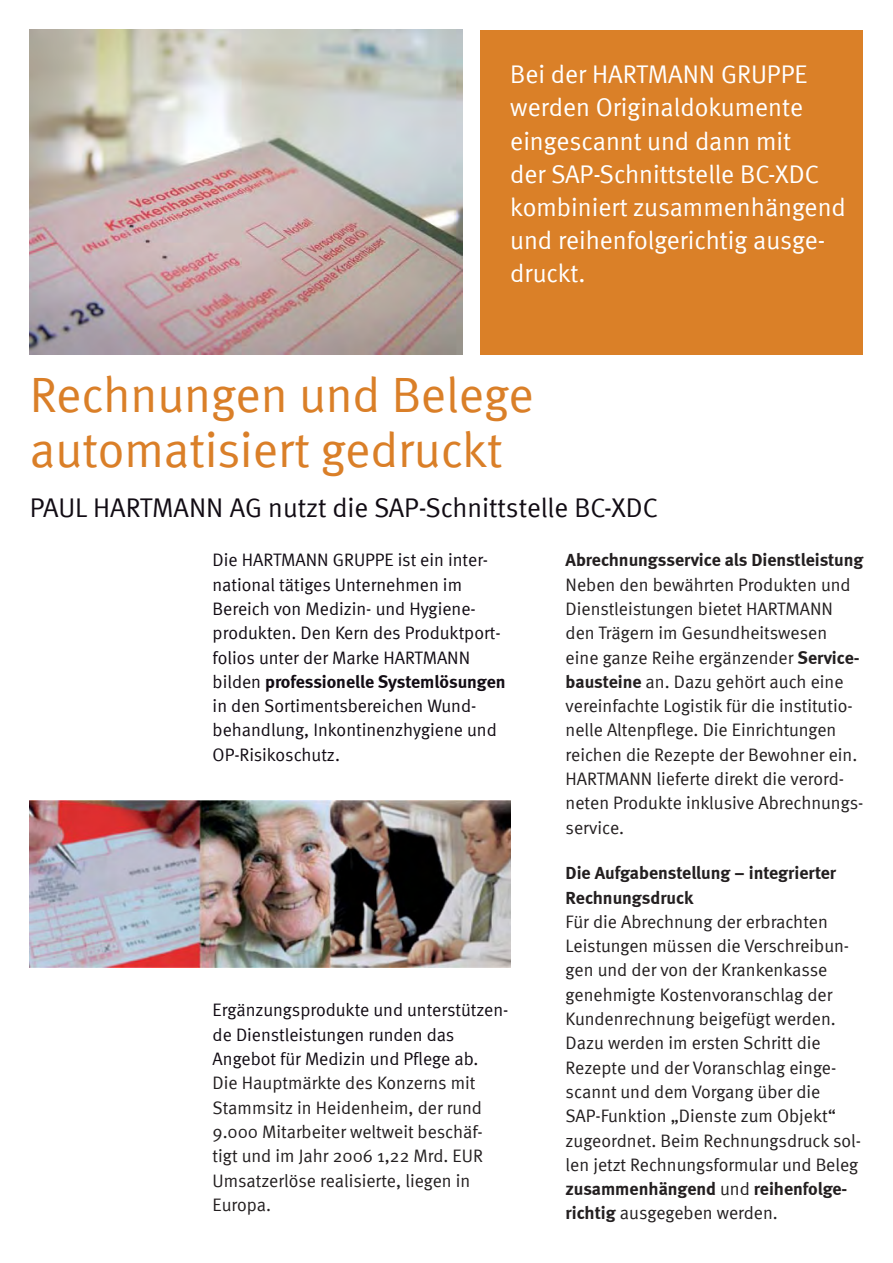
<style>
.page{position:relative;width:893px;height:1263px;background:#fff}
.page>*{position:absolute;margin:0;border:0;box-sizing:border-box;transform-origin:0 0}
.t1{font:49.5px/54.4px "Meta Normal";color:#da7f28}
.t2{font:27px "Meta Normal";color:#120c14}
.t3{font:25.5px/33.2px "Meta Normal";color:#fff}
.t4{font:18px/24.3px "Meta Normal";color:#231f20}
.t5{font:18px/24.3px "Meta Normal";color:#120c14}
.t6{font:700 18px/24.3px "Meta";color:#231f20}
.t7{font:700 18px "Meta";color:#120c14}
.s1{font-family:"Meta";font-weight:700}
.s2{font-family:"Meta Normal";font-weight:400}
</style>
<div class="page">
<img style="left:30px;top:30px;width:432px;height:324px">
<div style="left:480px;top:30px;width:383px;height:324px;background:#da8028"></div>
<img style="left:30px;top:800px;width:480px;height:168px">
<h3 class="t3" style="left:510px;top:58px;width:337px">Bei der HARTMANN GRUPPE werden Original doku mente eingescannt und dann mit<br>der SAP-Schnitt stelle BC-XDC kombi niert zusammen hängend und reihenfolgerichtig ausge&shy;druckt.</h3>
<h1 class="t1" style="left:30px;top:368px;width:506px">Rechnungen und Belege automatisiert gedruckt</h1>
<h2 class="t2" style="left:30px;top:491px;width:630px">PAUL HARTMANN AG nutzt die SAP-Schnittstelle BC-XDC</h2>
<p class="t6" style="left:566px;top:548px;width:299px">Abrechnungsservice als Dienstleistung</p>
<p class="t4" style="left:566px;top:572px;width:299px">Neben den bewährten Produkten und Dienstleistungen bietet HARTMANN den Trägern im Gesundheitswesen eine ganze Reihe ergänzender <span class="s1">Service&shy;bausteine</span> an. Dazu gehört auch eine vereinfachte Logistik für die institutio&shy;nelle Altenpflege. Die Einrichtungen reichen die Rezepte der Bewohner ein.<br>HARTMANN lieferte direkt die verord&shy;neten Produkte inklusive Abrechnungs&shy;service.</p>
<p class="t6" style="left:566px;top:861px;width:272px">Die Aufgabenstellung – integrierter<br>Rechnungsdruck</p>
<p class="t4" style="left:566px;top:909px;width:297px">Für die Abrechnung der erbrachten Leistungen müssen die Verschreibun&shy;gen und der von der Krankenkasse genehmigte Kostenvoranschlag der Kunden rechnung beigefügt werden.<br>Dazu werden im ersten Schritt die Rezep te und der Voranschlag einge&shy;scannt und dem Vorgang über die SAP-Funktion „Dienste zum Objekt“ zugeordnet. Beim Rechnungsdruck sol&shy;len jetzt Rechnungsformular und Beleg</p>
<p class="t6" style="left:566px;top:1177px;width:283px">zusammenhängend <span class="s2">und</span> reihenfolge-</p>
<p class="t4" style="left:566px;top:1201px;width:214px"><span class="s1">richtig</span> ausgegeben werden.</p>
<p class="t5" style="left:213px;top:548px;width:289px">Die HARTMANN GRUPPE ist ein inter&shy;national tätiges Unter nehmen im Bereich von Medizin- und Hygiene&shy;produkten. Den Kern des Produktport&shy;folios unter der Marke HARTMANN</p>
<p class="t7" style="left:213px;top:671px;width:294px"><span class="s2">bilden</span> professionelle Systemlösungen</p>
<p class="t5" style="left:213px;top:694px;width:286px">in den Sortiments bereichen Wund&shy;behandlung, Inkontinenzhygiene und<br>OP-Risikoschutz.</p>
<p class="t5" style="left:213px;top:998px;width:297px">Ergänzungsprodukte und unter stützen&shy;de Dienstleistungen runden das<br>Angebot für Medizin und Pflege ab.</p>
<p class="t4" style="left:213px;top:1071px;width:272px">Die Hauptmärkte des Konzerns mit<br>Stammsitz in Heidenheim, der rund<br>9.000 Mitarbeiter weltweit beschäf&shy;tigt und im Jahr 2006 1,22 Mrd. EUR<br>Umsatz erlöse realisierte, liegen in<br>Europa.</p>
</div>
